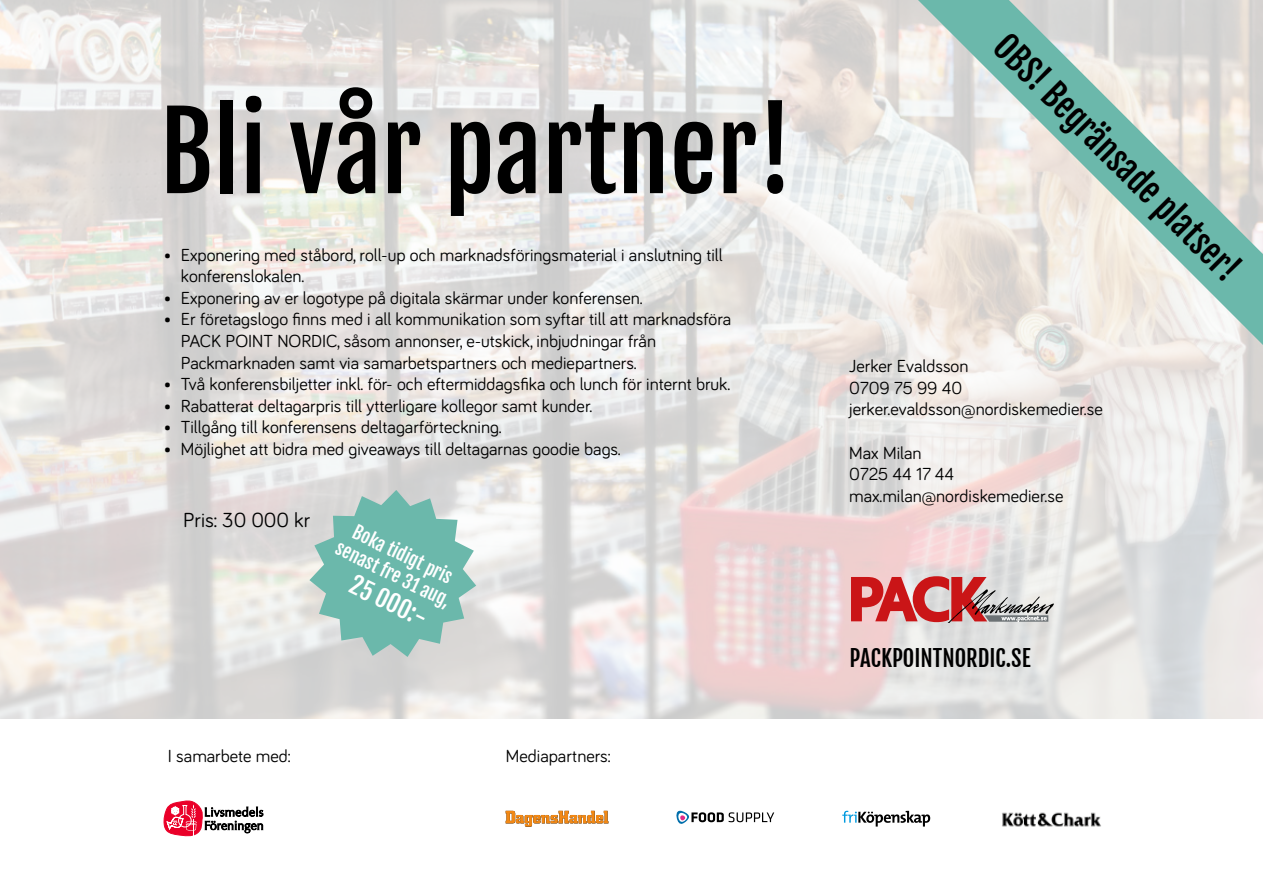
<style>
.page{position:relative;width:1263px;height:893px;background:#fff}
.page>*{position:absolute;margin:0;border:0;box-sizing:border-box;transform-origin:0 0}
.t1{font:105px "Fjalla One";color:#000}
.t2{font:33.3px "Fjalla One";color:#000}
.t3{font:23.85px "Fjalla One";color:#fff}
.t4{font:22.5px "Fjalla One";color:#000}
.t5{font:21px "Bariol";color:#000}
.t6{font:18.15px/21.8px "Fjalla One";color:#fff;text-align:center}
.t7{font:18px/21.6px "Bariol";color:#000}
</style>
<div class="page">
<img style="left:0;top:0;width:1263px;height:719px">
<svg style="left:851px;top:576px;width:203px;height:47px;background:#cb8182"></svg>
<svg style="left:918px;top:0;width:345px;height:345px;background:#cbdad3"></svg>
<svg style="left:309px;top:490px;width:167px;height:167px;background:#92c4bb"></svg>
<svg style="left:164px;top:801px;width:99px;height:36px"></svg>
<img style="left:1002px;top:812px;width:99px;height:15px">
<svg style="left:506px;top:811px;width:102px;height:16px"></svg>
<svg style="left:842px;top:811px;width:88px;height:15px"></svg>
<svg style="left:676px;top:811px;width:98px;height:13px"></svg>
<h1 class="t1" style="left:160px;top:87px;width:635px">Bli vår partner!</h1>
<p class="t7" style="left:181px;top:243px;width:543px;text-indent:-17px">• Exponering med ståbord, roll-up och marknadsföringsmaterial i anslutning till konferenslokalen.</p>
<p class="t7" style="left:164px;top:286px;width:480px">• Exponering av er logotype på digitala skärmar under konferensen.</p>
<p class="t7" style="left:181px;top:308px;width:552px;text-indent:-17px">• Er företagslogo finns med i all kommunikation som syftar till att marknadsföra<br>PACK POINT NORDIC, såsom annonser, e-utskick, inbjudningar från<br>Packmarknaden samt via samarbetspartners och mediepartners.</p>
<p class="t7" style="left:164px;top:372px;width:568px">• Två konferensbiljetter inkl. för- och eftermiddagsfika och lunch för internt bruk.</p>
<p class="t7" style="left:164px;top:394px;width:430px">• Rabatterat deltagarpris till ytterligare kollegor samt kunder.</p>
<p class="t7" style="left:164px;top:416px;width:339px">• Tillgång till konferensens deltagarförteckning.</p>
<p class="t7" style="left:164px;top:437px;width:458px">• Möjlighet att bidra med giveaways till deltagarnas goodie bags.</p>
<p class="t5" style="left:183px;top:505px;width:129px">Pris: 30 000 kr</p>
<p class="t6" style="left:351px;top:517px;width:127px;rotate:26deg">Boka tidigt pris senast fre 31 aug,</p>
<h3 class="t3" style="left:358px;top:570px;width:84px;rotate:26deg">25 000:-</h3>
<p class="t7" style="left:168px;top:745px;width:124px">I samarbete med:</p>
<p class="t7" style="left:506px;top:745px;width:106px">Mediapartners:</p>
<h2 class="t2" style="left:1014px;top:26px;width:332px;rotate:45deg">OBS! Begränsade platser!</h2>
<p class="t7" style="left:849px;top:354px;width:255px">Jerker Evaldsson<br>0709 75 99 40 jerker.evaldsson@nordiskemedier.se</p>
<p class="t7" style="left:849px;top:441px;width:216px">Max Milan<br>0725 44 17 44 max.milan@nordiskemedier.se</p>
<p class="t4" style="left:849px;top:644px;width:183px">PACKPOINTNORDIC.SE</p>
</div>
